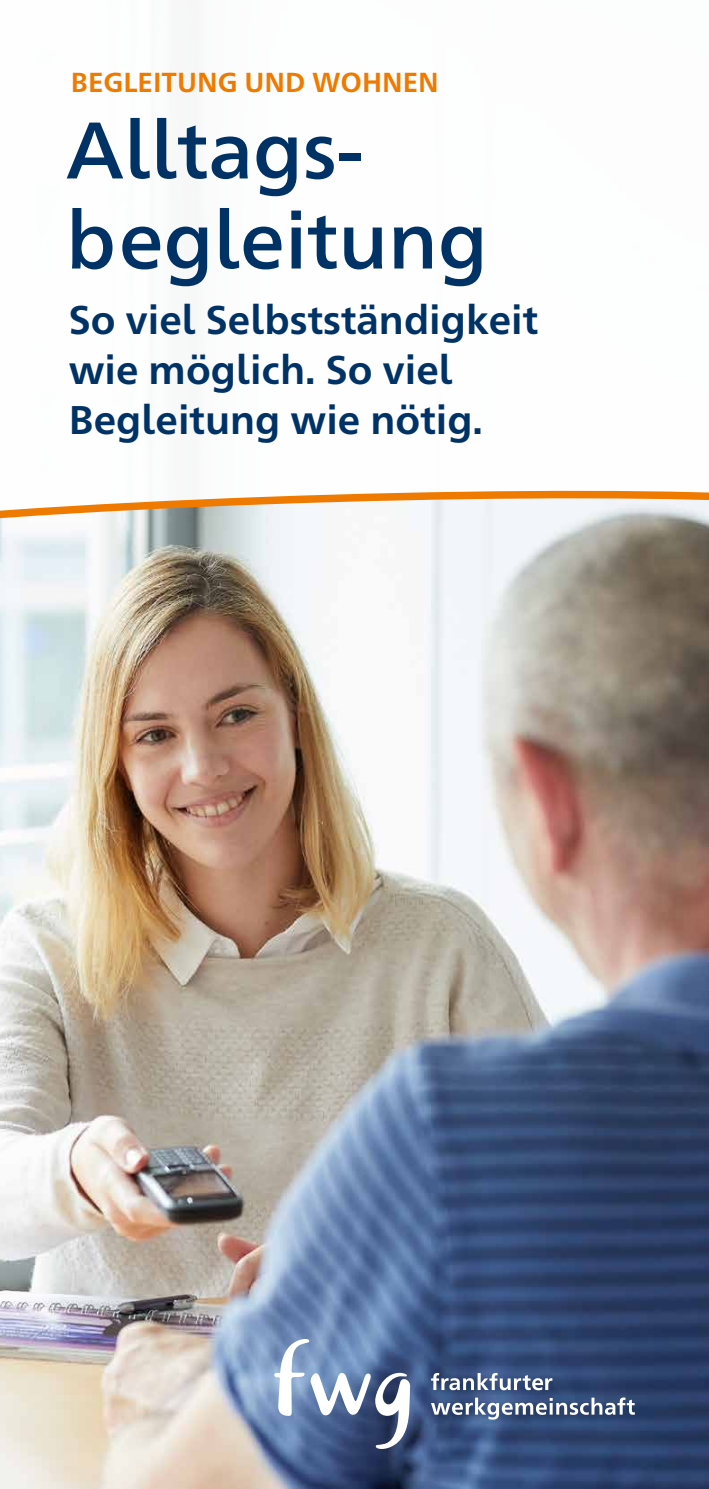
<style>
.page{position:relative;width:709px;height:1489px;background:#fff}
.page>*{position:absolute;margin:0;border:0;box-sizing:border-box;transform-origin:0 0}
.t1{font:500 80px/90px "Frutiger Neue 1450 Pro";color:#003266}
.t2{font:700 40px/50px "Frutiger Neue 1450 Pro";color:#003266}
.t3{font:700 27.5px "Frutiger Neue 1450 Pro";color:#ef7a00}
</style>
<div class="page">
<img style="left:0;top:536px;width:709px;height:952px">
<svg style="left:0;top:490px;width:709px;height:46px"></svg>
<svg style="left:431px;top:1372px;width:121px;height:18px"></svg>
<svg style="left:431px;top:1397px;width:204px;height:22px"></svg>
<svg style="left:274px;top:1337px;width:136px;height:113px"></svg>
<p class="t3" style="left:71px;top:62px;width:369px">BEGLEITUNG UND WOHNEN</p>
<h1 class="t1" style="left:66px;top:99px;width:423px">Alltags&shy;begleitung</h1>
<p class="t2" style="left:69px;top:292px;width:471px">So viel Selbstständigkeit wie möglich. So viel<br>Begleitung wie nötig.</p>
</div>
